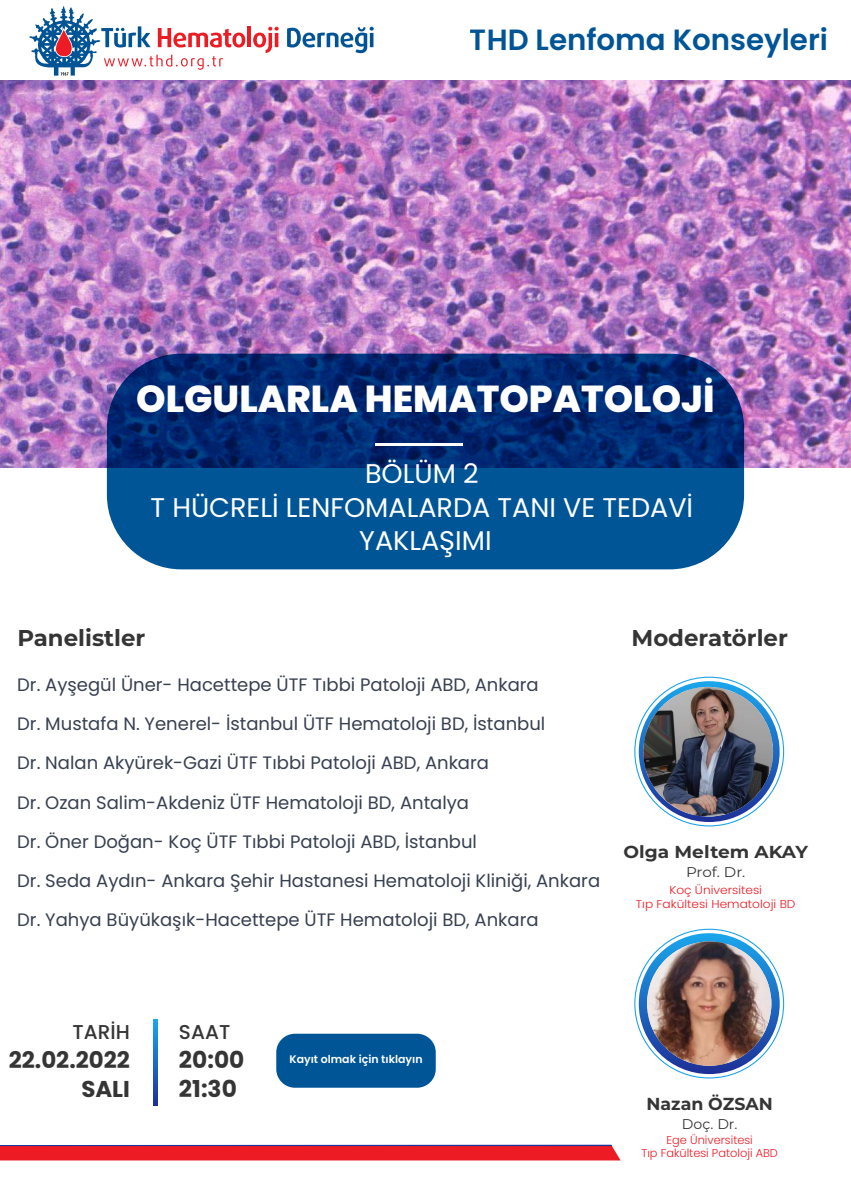
<style>
.page{position:relative;width:851px;height:1204px;background:#fff}
.page>*{position:absolute;margin:0;border:0;box-sizing:border-box;transform-origin:0 0}
.t1{font:800 37.5px "Poppins";color:#fff}
.t2{font:600 29.25px "Poppins";color:#005596}
.t3{font:27px/33.8px "Poppins";color:#fff;text-align:center}
.t4{font:700 23.25px/28.6px "Poppins";color:#353535}
.t5{font:700 22.88px "Montserrat";color:#353535}
.t6{font:700 22.88px/28.6px "Poppins";color:#353535;text-align:right}
.t7{font:500 20.02px "Poppins";color:#353535}
.t8{font:18px/39px "Poppins";color:#374051}
.t9{font:700 17.33px "Montserrat";color:#353535;scale:1.07 1}
.t10{font:700 17.33px "Montserrat";color:#353535}
.t11{font:14.1px "Montserrat";color:#353535;scale:1.07 1}
.t12{font:14.1px "Montserrat";color:#353535}
.t13{font:300 11.4px/13.6px "Poppins";color:#ed1c24;text-align:center;scale:1.07 1}
.t14{font:300 11.4px/13.6px "Poppins";color:#ed1c24;text-align:center}
.t15{font:600 10.95px "Poppins";color:#fff}
</style>
<div class="page">
<img style="left:0;top:80px;width:850px;height:388px">
<svg style="left:107px;top:354px;width:637px;height:215px;background:#003d81"></svg>
<svg style="left:0;top:1145px;width:620px;height:15px;background:#de1f2d"></svg>
<svg style="left:634px;top:677px;width:150px;height:149px"></svg>
<svg style="left:638px;top:681px;width:141px;height:141px"></svg>
<div style="left:765px;top:687px;width:8px;height:6px;background:#fff"></div>
<div style="left:765px;top:693px;width:8px;height:13px;background:#fff"></div>
<svg style="left:765px;top:706px;width:8px;height:13px"></svg>
<svg style="left:765px;top:719px;width:8px;height:12px"></svg>
<svg style="left:770px;top:731px;width:3px;height:12px"></svg>
<svg style="left:770px;top:760px;width:3px;height:10px"></svg>
<svg style="left:765px;top:770px;width:8px;height:13px"></svg>
<svg style="left:765px;top:783px;width:8px;height:12px"></svg>
<svg style="left:765px;top:795px;width:8px;height:13px"></svg>
<div style="left:765px;top:808px;width:8px;height:8px;background:#fff"></div>
<svg style="left:740px;top:687px;width:13px;height:6px"></svg>
<div style="left:753px;top:687px;width:12px;height:6px;background:#fff"></div>
<svg style="left:740px;top:693px;width:13px;height:11px"></svg>
<svg style="left:753px;top:693px;width:12px;height:13px"></svg>
<svg style="left:755px;top:706px;width:10px;height:13px"></svg>
<svg style="left:757px;top:784px;width:8px;height:11px"></svg>
<svg style="left:741px;top:799px;width:12px;height:9px"></svg>
<svg style="left:753px;top:795px;width:12px;height:13px"></svg>
<svg style="left:740px;top:808px;width:13px;height:8px"></svg>
<div style="left:753px;top:808px;width:12px;height:8px;background:#fff"></div>
<svg style="left:717px;top:687px;width:10px;height:3px"></svg>
<svg style="left:727px;top:687px;width:13px;height:6px"></svg>
<svg style="left:717px;top:813px;width:10px;height:3px"></svg>
<svg style="left:727px;top:808px;width:13px;height:8px"></svg>
<svg style="left:689px;top:687px;width:10px;height:3px"></svg>
<svg style="left:689px;top:813px;width:10px;height:3px"></svg>
<svg style="left:663px;top:687px;width:13px;height:6px"></svg>
<svg style="left:676px;top:687px;width:13px;height:6px"></svg>
<svg style="left:663px;top:693px;width:13px;height:11px"></svg>
<div style="left:676px;top:693px;width:13px;height:13px;background:#1a9ce4"></div>
<svg style="left:663px;top:799px;width:12px;height:9px"></svg>
<svg style="left:663px;top:808px;width:13px;height:8px"></svg>
<svg style="left:676px;top:808px;width:13px;height:8px"></svg>
<div style="left:643px;top:687px;width:7px;height:6px;background:#fff"></div>
<div style="left:650px;top:687px;width:13px;height:6px;background:#fff"></div>
<div style="left:643px;top:693px;width:7px;height:13px;background:#fff"></div>
<svg style="left:650px;top:693px;width:13px;height:13px"></svg>
<svg style="left:643px;top:706px;width:7px;height:13px"></svg>
<svg style="left:650px;top:706px;width:11px;height:13px"></svg>
<svg style="left:643px;top:719px;width:7px;height:12px"></svg>
<div style="left:650px;top:719px;width:13px;height:12px;background:#1b85d4"></div>
<svg style="left:643px;top:731px;width:3px;height:12px"></svg>
<svg style="left:643px;top:760px;width:3px;height:10px"></svg>
<svg style="left:643px;top:770px;width:7px;height:13px"></svg>
<div style="left:650px;top:770px;width:13px;height:13px;background:#1f52ad"></div>
<svg style="left:643px;top:783px;width:7px;height:12px"></svg>
<svg style="left:650px;top:783px;width:9px;height:12px"></svg>
<div style="left:643px;top:795px;width:7px;height:13px;background:#fff"></div>
<svg style="left:650px;top:795px;width:13px;height:13px"></svg>
<div style="left:643px;top:808px;width:7px;height:8px;background:#fff"></div>
<div style="left:650px;top:808px;width:13px;height:8px;background:#fff"></div>
<img style="left:643px;top:687px;width:130px;height:129px;border-radius:65px">
<svg style="left:634px;top:929px;width:150px;height:149px"></svg>
<svg style="left:638px;top:933px;width:141px;height:141px"></svg>
<div style="left:764px;top:941px;width:7px;height:6px;background:#fff"></div>
<svg style="left:764px;top:947px;width:7px;height:13px"></svg>
<svg style="left:764px;top:960px;width:7px;height:12px"></svg>
<svg style="left:764px;top:972px;width:7px;height:12px"></svg>
<svg style="left:768px;top:984px;width:3px;height:11px"></svg>
<svg style="left:769px;top:1012px;width:2px;height:9px"></svg>
<svg style="left:764px;top:1021px;width:7px;height:12px"></svg>
<svg style="left:764px;top:1033px;width:7px;height:12px"></svg>
<svg style="left:764px;top:1045px;width:7px;height:13px"></svg>
<div style="left:764px;top:1058px;width:7px;height:8px;background:#fff"></div>
<svg style="left:740px;top:941px;width:12px;height:6px"></svg>
<svg style="left:752px;top:941px;width:12px;height:6px"></svg>
<div style="left:740px;top:947px;width:12px;height:13px;background:#1b98e1"></div>
<svg style="left:752px;top:947px;width:12px;height:13px"></svg>
<svg style="left:754px;top:960px;width:10px;height:12px"></svg>
<div style="left:752px;top:972px;width:12px;height:12px;background:#348ed2"></div>
<svg style="left:756px;top:1034px;width:8px;height:11px"></svg>
<svg style="left:740px;top:1049px;width:12px;height:9px"></svg>
<svg style="left:752px;top:1045px;width:12px;height:13px"></svg>
<svg style="left:740px;top:1058px;width:12px;height:8px"></svg>
<svg style="left:752px;top:1058px;width:12px;height:8px"></svg>
<div style="left:715px;top:941px;width:12px;height:6px;background:#1a9fe6"></div>
<div style="left:727px;top:941px;width:13px;height:6px;background:#1a9ee6"></div>
<div style="left:727px;top:947px;width:13px;height:13px;background:#1a9ae3"></div>
<svg style="left:717px;top:1063px;width:10px;height:3px"></svg>
<svg style="left:727px;top:1058px;width:13px;height:8px"></svg>
<div style="left:691px;top:941px;width:12px;height:6px;background:#1a9fe6"></div>
<div style="left:691px;top:1058px;width:12px;height:8px;background:#1e379d"></div>
<svg style="left:666px;top:941px;width:12px;height:6px"></svg>
<div style="left:678px;top:941px;width:13px;height:6px;background:#1a9ee6"></div>
<div style="left:666px;top:947px;width:12px;height:13px;background:#1b98e1"></div>
<div style="left:678px;top:947px;width:13px;height:13px;background:#1a9ae3"></div>
<div style="left:666px;top:1045px;width:12px;height:13px;background:#1d40a2"></div>
<svg style="left:666px;top:1058px;width:12px;height:8px"></svg>
<div style="left:678px;top:1058px;width:13px;height:8px;background:#1e389e"></div>
<div style="left:647px;top:941px;width:7px;height:6px;background:#fff"></div>
<svg style="left:654px;top:941px;width:12px;height:6px"></svg>
<svg style="left:647px;top:947px;width:7px;height:13px"></svg>
<svg style="left:654px;top:947px;width:12px;height:13px"></svg>
<svg style="left:647px;top:960px;width:7px;height:12px"></svg>
<div style="left:654px;top:960px;width:12px;height:12px;background:#1b8dd9"></div>
<div style="left:647px;top:972px;width:7px;height:12px;background:#1b82d2"></div>
<div style="left:654px;top:972px;width:12px;height:12px;background:#1b85d4"></div>
<svg style="left:647px;top:984px;width:3px;height:11px"></svg>
<svg style="left:647px;top:1012px;width:2px;height:9px"></svg>
<div style="left:647px;top:1021px;width:7px;height:12px;background:#1d56b3"></div>
<svg style="left:647px;top:1033px;width:7px;height:12px"></svg>
<svg style="left:654px;top:1034px;width:8px;height:11px"></svg>
<svg style="left:647px;top:1045px;width:7px;height:13px"></svg>
<svg style="left:654px;top:1045px;width:12px;height:13px"></svg>
<div style="left:647px;top:1058px;width:7px;height:8px;background:#fff"></div>
<svg style="left:654px;top:1058px;width:12px;height:8px"></svg>
<img style="left:647px;top:941px;width:124px;height:125px;border-radius:62px">
<div style="left:276px;top:1034px;width:159px;height:54px;background:#005596;border-radius:19px"></div>
<hr style="left:374px;top:444px;width:88px;height:2px;background:#fff">
<svg style="left:153px;top:1019px;width:4px;height:86px"></svg>
<hr style="left:247px;top:26px;width:4px;height:21px;background:#ec1c24">
<svg style="left:253px;top:27px;width:25px;height:26px"></svg>
<svg style="left:287px;top:27px;width:87px;height:26px"></svg>
<svg style="left:29px;top:6px;width:216px;height:70px"></svg>
<h2 class="t2" style="left:470px;top:23px;width:359px">THD Lenfoma Konseyleri</h2>
<h1 class="t1" style="left:136px;top:377px;width:580px">OLGULARLA HEMATOPATOLOJİ</h1>
<h3 class="t3" style="left:150px;top:457px;width:544px">BÖLÜM 2<br>T HÜCRELİ LENFOMALARDA TANI VE TEDAVİ<br>YAKLAŞIMI</h3>
<p class="t5" style="left:17px;top:622px;width:129px">Panelistler</p>
<p class="t8" style="left:17px;top:666px;width:584px">Dr. Ayşegül Üner- Hacettepe ÜTF Tıbbi Patoloji ABD, Ankara<br>Dr. Mustafa N. Yenerel- İstanbul ÜTF Hematoloji BD, İstanbul<br>Dr. Nalan Akyürek-Gazi ÜTF Tıbbi Patoloji ABD, Ankara<br>Dr. Ozan Salim-Akdeniz ÜTF Hematoloji BD, Antalya<br>Dr. Öner Doğan- Koç ÜTF Tıbbi Patoloji ABD, İstanbul<br>Dr. Seda Aydın- Ankara Şehir Hastanesi Hematoloji Kliniği, Ankara Dr. Yahya Büyükaşık-Hacettepe ÜTF Hematoloji BD, Ankara</p>
<p class="t5" style="left:631px;top:622px;width:158px">Moderatörler</p>
<p class="t9" style="left:623px;top:840px;width:174px">Olga Meltem AKAY</p>
<p class="t11" style="left:686px;top:863px;width:57px">Prof. Dr.</p>
<p class="t13" style="left:636px;top:883px;width:151px">Koç Üniversitesi<br>Tıp Fakültesi Hematoloji BD</p>
<p class="t7" style="left:73px;top:1021px;width:59px">TARİH</p>
<p class="t6" style="left:9px;top:1046px;width:123px">22.02.2022<br>SALI</p>
<p class="t7" style="left:179px;top:1021px;width:53px">SAAT</p>
<p class="t4" style="left:179px;top:1046px;width:67px">20:00<br>21:30</p>
<p class="t15" style="left:289px;top:1053px;width:135px">Kayıt olmak için tıklayın</p>
<p class="t10" style="left:646px;top:1092px;width:128px">Nazan ÖZSAN</p>
<p class="t12" style="left:682px;top:1115px;width:57px">Doç. Dr.</p>
<p class="t14" style="left:641px;top:1133px;width:138px">Ege Üniversitesi<br>Tıp Fakültesi Patoloji ABD</p>
</div>
